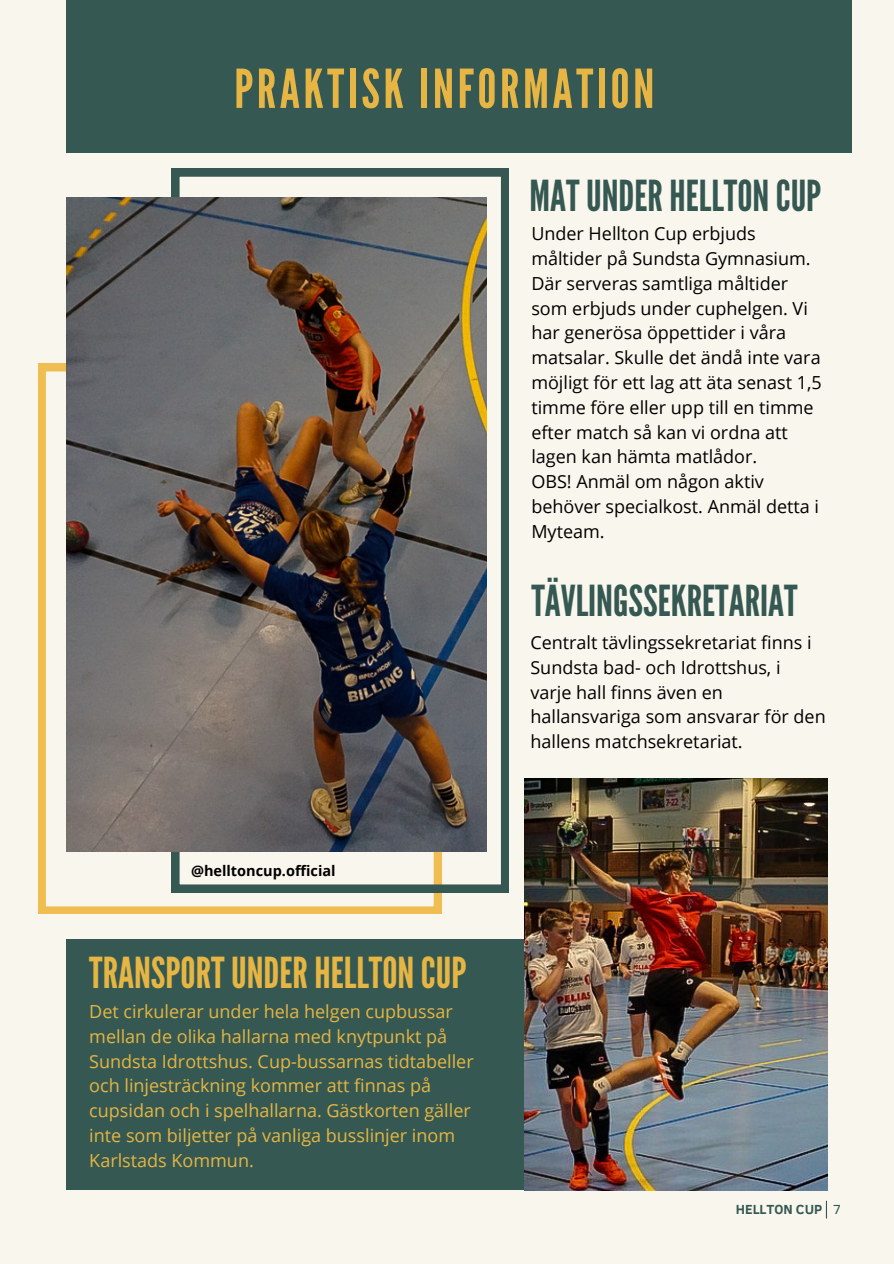
<style>
.page{position:relative;width:894px;height:1264px;background:#fff}
.page>*{position:absolute;margin:0;border:0;box-sizing:border-box;transform-origin:0 0}
.t1{font:53.55px "League Gothic";letter-spacing:.07em;color:#e6b543}
.t2{font:42.6px "League Gothic";color:#355952}
.t3{font:42.6px "League Gothic";color:#e6b543}
.t4{font:18px/24.8px "Open Sans";color:#000}
.t5{font:18px/24.8px "Open Sans";color:#e6b543}
.t6{font:700 14.55px "Open Sans";color:#000}
.t7{font:700 13.5px "Clear Sans";color:#355952}
.t8{font:13.5px "Clear Sans";color:#355952}
</style>
<div class="page">
<div style="left:0;top:0;width:893px;height:1263px;background:#f9f6ee"></div>
<svg style="left:38px;top:363px;width:403px;height:551px"></svg>
<svg style="left:172px;top:169px;width:336px;height:723px"></svg>
<div style="left:66px;top:939px;width:554px;height:251px;background:#355952"></div>
<div style="left:66px;top:0;width:785px;height:153px;background:#355952"></div>
<img style="left:524px;top:778px;width:303px;height:412px">
<img style="left:66px;top:198px;width:420px;height:653px">
<svg style="left:825px;top:1201px;width:1px;height:17px"></svg>
<h2 class="t1" style="left:234px;top:58px;width:421px">PRAKTISK INFORMATION</h2>
<h3 class="t2" style="left:529px;top:171px;width:293px">MATUNDERHELLTONCUP</h3>
<p class="t4" style="left:531px;top:221px;width:292px">Under Hellton Cup erbjuds måltider på Sundsta Gymnasium.<br>Där serveras samtliga måltider som erbjuds under cuphelgen. Vi har generösa öppettider i våra matsalar. Skulle det ändå inte vara möjligt för ett lag att äta senast 1,5 timme före eller upp till en timme efter match så kan vi ordna att lagen kan hämta matlådor.<br>OBS! Anmäl om någon aktiv behöver specialkost. Anmäl detta i<br>Myteam.</p>
<h2 class="t6" style="left:191px;top:860px;width:146px">@helltoncup.official</h2>
<p class="t3" style="left:89px;top:948px;width:378px">TRANSPORTUNDERHELLTONCUP</p>
<h3 class="t5" style="left:89px;top:998px;width:386px">Det cirkulerar under hela helgen cupbussar mellan de olika hallarna med knytpunkt på Sundsta Idrottshus. Cup-bussarnas tidtabeller och linjesträckning kommer att finnas på cupsidan och i spelhallarna. Gästkorten gäller inte som biljetter på vanliga busslinjer inom Karlstads Kommun.</h3>
<h2 class="t2" style="left:531px;top:575px;width:268px">TÄVLINGSSEKRETARIAT</h2>
<h3 class="t4" style="left:530px;top:629px;width:297px">Centralt tävlingssekretariat finns i<br>Sundsta bad- och Idrottshus, i varje hall finns även en hallansvariga som ansvarar för den hallens matchsekretariat.</h3>
<h4 class="t7" style="left:735px;top:1199px;width:88px">HELLTON CUP</h4>
<p class="t8" style="left:832px;top:1199px;width:10px">7</p>
</div>
